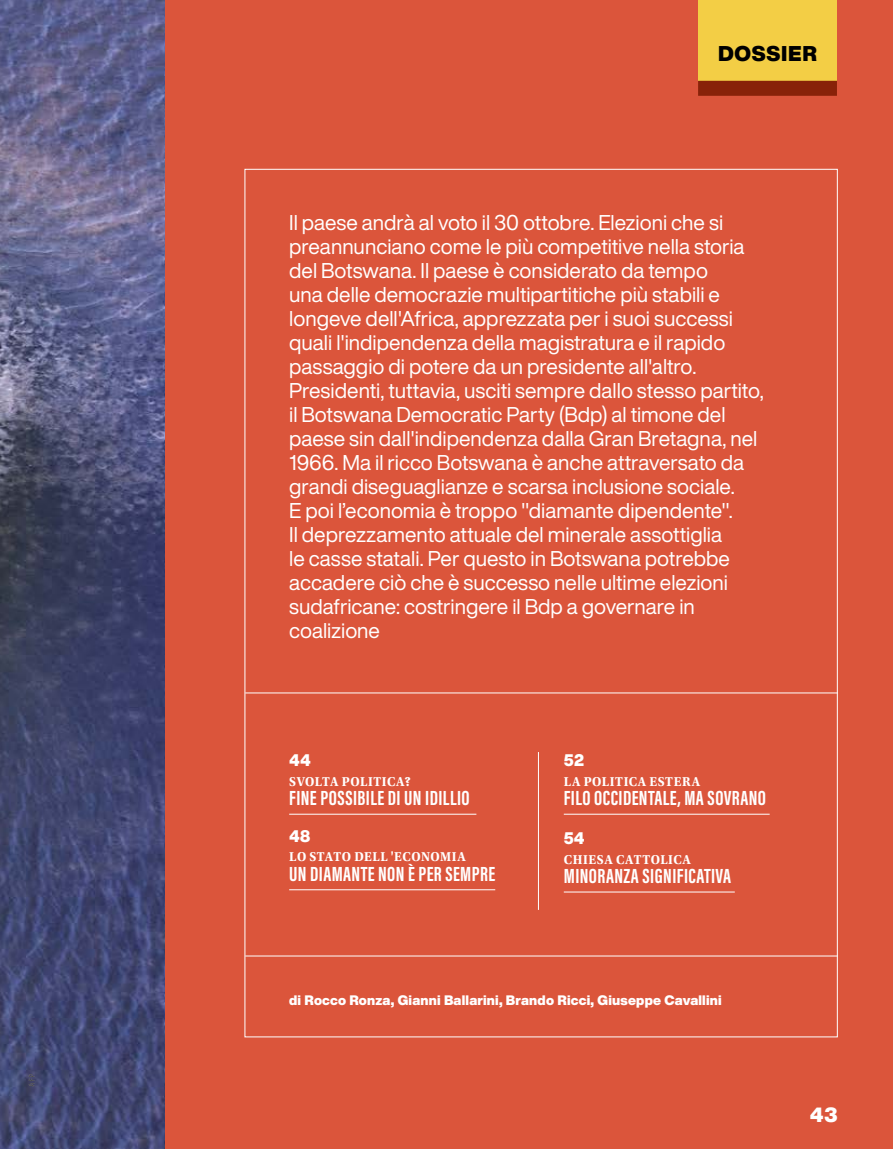
<style>
.page{position:relative;width:893px;height:1149px;background:#fff}
.page>*{position:absolute;margin:0;border:0;box-sizing:border-box;transform-origin:0 0}
.t1{font:21px/24px "Helvetica Now Display";color:#fff}
.t2{font:700 21px "Acumin Pro Extra Cond";letter-spacing:.02em;color:#fff}
.t3{font:900 21px "Helvetica Now Display";letter-spacing:.035em;color:#000}
.t4{font:900 20.25px "Helvetica Now Display";color:#fff}
.t5{font:900 16.5px "Helvetica Now Display";letter-spacing:.015em;color:#fff;scale:.95 1}
.t6{font:700 13.5px "Utopia Std";letter-spacing:.045em;color:#fff;scale:.95 1}
.t7{font:900 13.5px "Helvetica Now Display";letter-spacing:.015em;color:#fff}
</style>
<div class="page">
<img style="left:0;top:0;width:166px;height:1148px">
<div style="left:166px;top:0;width:727px;height:1148px;background:#db553b"></div>
<hr style="left:245px;top:692px;width:593px;height:1px;background:#fff">
<hr style="left:245px;top:955px;width:593px;height:1px;background:#fff">
<hr style="left:289px;top:813px;width:187px;height:1px;background:#fff">
<hr style="left:289px;top:889px;width:206px;height:1px;background:#fff">
<hr style="left:538px;top:751px;width:1px;height:158px;background:#fff">
<hr style="left:564px;top:813px;width:206px;height:1px;background:#fff">
<hr style="left:564px;top:891px;width:171px;height:1px;background:#fff">
<div style="left:698px;top:0;width:139px;height:81px;background:#f3ce45"></div>
<div style="left:698px;top:81px;width:139px;height:15px;background:#882209"></div>
<p class="t3" style="left:718px;top:39px;width:100px">DOSSIER</p>
<p class="t1" style="left:289px;top:210px;width:476px">Il paese andrà al voto il 30 ottobre. Elezioni che si preannunciano come le più competitive nella storia del Botswana. Il paese è considerato da tempo<br>una delle democrazie multipartitiche più stabili e longeve dell'Africa, apprezzata per i suoi successi quali l'indipendenza della magistratura e il rapido passaggio di potere da un presidente all'altro.<br>Presidenti, tuttavia, usciti sempre dallo stesso partito, il Botswana Democratic Party (Bdp) al timone del paese sin dall'indipendenza dalla Gran Bretagna, nel 1966. Ma il ricco Botswana è anche attraversato da grandi diseguaglianze e scarsa inclusione sociale.<br>E poi l’economia è troppo "diamante dipendente".<br>Il deprezzamento attuale del minerale assottiglia<br>le casse statali. Per questo in Botswana potrebbe accadere ciò che è successo nelle ultime elezioni sudafricane: costringere il Bdp a governare in coalizione</p>
<p class="t5" style="left:289px;top:748px;width:24px">44</p>
<p class="t6" style="left:289px;top:773px;width:130px">SVOLTA POLITICA?</p>
<p class="t2" style="left:289px;top:785px;width:182px">FINE POSSIBILE DI UN IDILLIO</p>
<p class="t5" style="left:289px;top:824px;width:24px">48</p>
<p class="t6" style="left:289px;top:848px;width:187px">LO STATO DELL 'ECONOMIA</p>
<p class="t2" style="left:289px;top:860px;width:208px">UN DIAMANTE NON È PER SEMPRE</p>
<p class="t5" style="left:564px;top:748px;width:23px">52</p>
<p class="t6" style="left:564px;top:773px;width:145px">LA POLITICA ESTERA</p>
<p class="t2" style="left:564px;top:785px;width:204px">FILO OCCIDENTALE, MA SOVRANO</p>
<p class="t5" style="left:564px;top:826px;width:24px">54</p>
<p class="t6" style="left:564px;top:851px;width:135px">CHIESA CATTOLICA</p>
<p class="t2" style="left:564px;top:862px;width:169px">MINORANZA SIGNIFICATIVA</p>
<p class="t7" style="left:289px;top:990px;width:434px">di Rocco Ronza, Gianni Ballarini, Brando Ricci, Giuseppe Cavallini</p>
<p class="t4" style="left:810px;top:1100px;width:29px">43</p>
</div>
